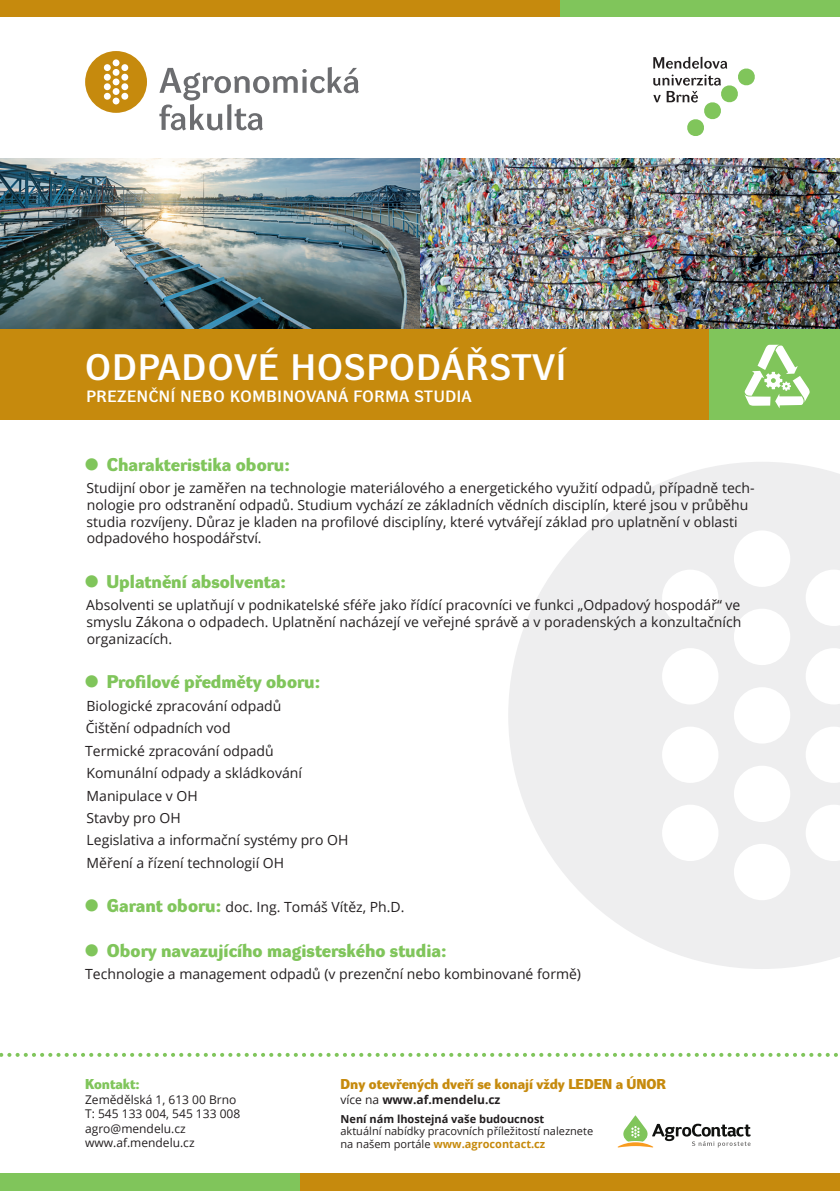
<style>
.page{position:relative;width:840px;height:1191px;background:#fff}
.page>*{position:absolute;margin:0;border:0;box-sizing:border-box;transform-origin:0 0}
.t1{font:36px "Dyna Grotesk DE";letter-spacing:.045em;color:#fff}
.t2{font:700 18px "Dyna Grotesk DE";color:#80c55b}
.t3{font:16px "Dyna Grotesk DE";letter-spacing:.045em;color:#fff}
.t4{font:14px/22.4px "Open Sans";color:#231f20}
.t5{font:700 14px "Dyna Grotesk DE";color:#c68a0d}
.t6{font:700 14px "Dyna Grotesk DE";color:#80c55b}
.t7{font:12px/14.4px "Open Sans";color:#231f20}
.t8{font:700 12px "Open Sans";color:#231f20}
.t9{font:11px/12px "Open Sans";color:#231f20}
.t10{font:700 11px "Open Sans";color:#231f20}
.s1{font-size:32px}
.s2{font-family:"Dyna Grotesk DE";font-weight:700;font-size:32px;color:#80c55b}
.s3{font-family:"Dyna Grotesk DE";font-weight:700;font-size:18px;color:#80c55b}
.s4{font-weight:400}
.s5{font-weight:700;color:#c68a0d}
</style>
<div class="page">
<svg style="left:159px;top:67px;width:200px;height:63px"></svg>
<div style="left:85px;top:51px;width:62px;height:62px;background:#c68a0d;border-radius:50%"></div>
<div style="left:113px;top:88px;width:6px;height:7px;background:#fff;border-radius:50%"></div>
<svg style="left:113px;top:98px;width:6px;height:6px"></svg>
<div style="left:113px;top:78px;width:6px;height:7px;background:#fff;border-radius:50%"></div>
<div style="left:113px;top:69px;width:6px;height:7px;background:#fff;border-radius:50%"></div>
<div style="left:104px;top:83px;width:7px;height:7px;background:#fff;border-radius:50%"></div>
<div style="left:104px;top:93px;width:7px;height:7px;background:#fff;border-radius:50%"></div>
<div style="left:104px;top:74px;width:7px;height:7px;background:#fff;border-radius:50%"></div>
<div style="left:104px;top:64px;width:7px;height:7px;background:#fff;border-radius:50%"></div>
<div style="left:121px;top:83px;width:7px;height:7px;background:#fff;border-radius:50%"></div>
<div style="left:121px;top:93px;width:7px;height:7px;background:#fff;border-radius:50%"></div>
<div style="left:121px;top:74px;width:7px;height:7px;background:#fff;border-radius:50%"></div>
<div style="left:121px;top:64px;width:7px;height:7px;background:#fff;border-radius:50%"></div>
<div style="left:113px;top:59px;width:6px;height:7px;background:#fff;border-radius:50%"></div>
<svg style="left:653px;top:57px;width:102px;height:79px"></svg>
<svg style="left:508px;top:462px;width:331px;height:507px;fill:#eeeeef"></svg>
<div style="left:733px;top:765px;width:56px;height:57px;background:#fff;border-radius:50%"></div>
<div style="left:733px;top:844px;width:56px;height:56px;background:#fff;border-radius:50%"></div>
<div style="left:733px;top:687px;width:56px;height:56px;background:#fff;border-radius:50%"></div>
<div style="left:733px;top:608px;width:56px;height:57px;background:#fff;border-radius:50%"></div>
<div style="left:661px;top:726px;width:57px;height:57px;background:#fff;border-radius:50%"></div>
<div style="left:661px;top:804px;width:57px;height:57px;background:#fff;border-radius:50%"></div>
<div style="left:661px;top:648px;width:57px;height:56px;background:#fff;border-radius:50%"></div>
<div style="left:661px;top:569px;width:57px;height:57px;background:#fff;border-radius:50%"></div>
<svg style="left:805px;top:726px;width:34px;height:57px"></svg>
<svg style="left:805px;top:804px;width:34px;height:57px"></svg>
<svg style="left:805px;top:648px;width:34px;height:56px"></svg>
<svg style="left:805px;top:569px;width:34px;height:57px"></svg>
<div style="left:733px;top:530px;width:56px;height:57px;background:#fff;border-radius:50%"></div>
<div style="left:0;top:1174px;width:839px;height:17px;background:#80c55b"></div>
<div style="left:300px;top:1174px;width:539px;height:17px;background:#c68a0d"></div>
<div style="left:0;top:0;width:839px;height:17px;background:#c68a0d"></div>
<div style="left:0;top:329px;width:709px;height:91px;background:#c68a0d"></div>
<div style="left:559px;top:0;width:280px;height:17px;background:#80c55b"></div>
<div style="left:709px;top:329px;width:130px;height:91px;background:#80c55b"></div>
<svg style="left:0;top:1052px;width:838px;height:4px"></svg>
<svg style="left:617px;top:1115px;width:133px;height:32px"></svg>
<svg style="left:744px;top:345px;width:65px;height:63px"></svg>
<img style="left:0;top:159px;width:839px;height:170px">
<h1 class="t1" style="left:85px;top:347px;width:481px">ODPADOVÉ HOSPODÁŘSTVÍ</h1>
<p class="t3" style="left:86px;top:387px;width:386px">PREZENČNÍ NEBO KOMBINOVANÁ FORMA STUDIA</p>
<p class="t2" style="left:84px;top:454px;width:207px"><span class="s1">•</span> Charakteristika oboru:</p>
<p class="t4" style="left:86px;top:479px;width:669px;line-height:16.8px">Studijní obor je zaměřen na technologie materiálového a energetického využití odpadů, případně tech&shy;nologie pro odstranění odpadů. Studium vychází ze základních vědních disciplín, které jsou v průběhu studia rozvíjeny. Důraz je kladen na profilové disciplíny, které vytvářejí základ pro uplatnění v oblasti odpadového hospodářství.</p>
<p class="t2" style="left:84px;top:571px;width:203px"><span class="s1">•</span> Uplatnění absolventa:</p>
<p class="t4" style="left:86px;top:596px;width:656px;line-height:16.8px;text-align:justify">Absolventi se uplatňují v podnikatelské sféře jako řídící pracovníci ve funkci „Odpadový hospodář“ ve smyslu Zákona o odpadech. Uplatnění nacházejí ve veřejné správě a v poradenských a konzultačních organizacích.</p>
<p class="t2" style="left:84px;top:671px;width:237px"><span class="s1">•</span> Profilové předměty oboru:</p>
<p class="t4" style="left:85px;top:694px;width:264px">Biologické zpracování odpadů<br>Čištění odpadních vod<br>Termické zpracování odpadů<br>Komunální odpady a skládkování<br>Manipulace v OH<br>Stavby pro OH<br>Legislativa a informační systémy pro OH<br>Měření a řízení technologií OH</p>
<p class="t4" style="left:84px;top:895px;width:321px"><span class="s2">•</span> <span class="s3">Garant oboru:</span> doc. Ing. Tomáš Vítěz, Ph.D.</p>
<p class="t2" style="left:84px;top:939px;width:363px"><span class="s1">•</span> Obory navazujícího magisterského studia:</p>
<p class="t4" style="left:85px;top:962px;width:497px">Technologie a management odpadů (v prezenční nebo kombinované formě)</p>
<p class="t6" style="left:85px;top:1076px;width:56px">Kontakt:</p>
<p class="t7" style="left:85px;top:1092px;width:157px">Zemědělská 1, 613 00 Brno<br>T: 545 133 003, 545 133 008 agro@mendelu.cz www.af.mendelu.cz</p>
<p class="t7" style="left:159px;top:1106px;width:8px">4</p>
<p class="t5" style="left:340px;top:1076px;width:327px">Dny otevřených dveří se konají vždy LEDEN a ÚNOR</p>
<p class="t8" style="left:340px;top:1091px;width:161px"><span class="s4">více na</span> www.af.mendelu.cz</p>
<p class="t10" style="left:340px;top:1111px;width:205px">Není nám lhostejná vaše budoucnost</p>
<p class="t9" style="left:340px;top:1125px;width:254px">aktuální nabídky pracovních příležitostí naleznete na našem portále <span class="s5">www.agrocontact.cz</span></p>
</div>
